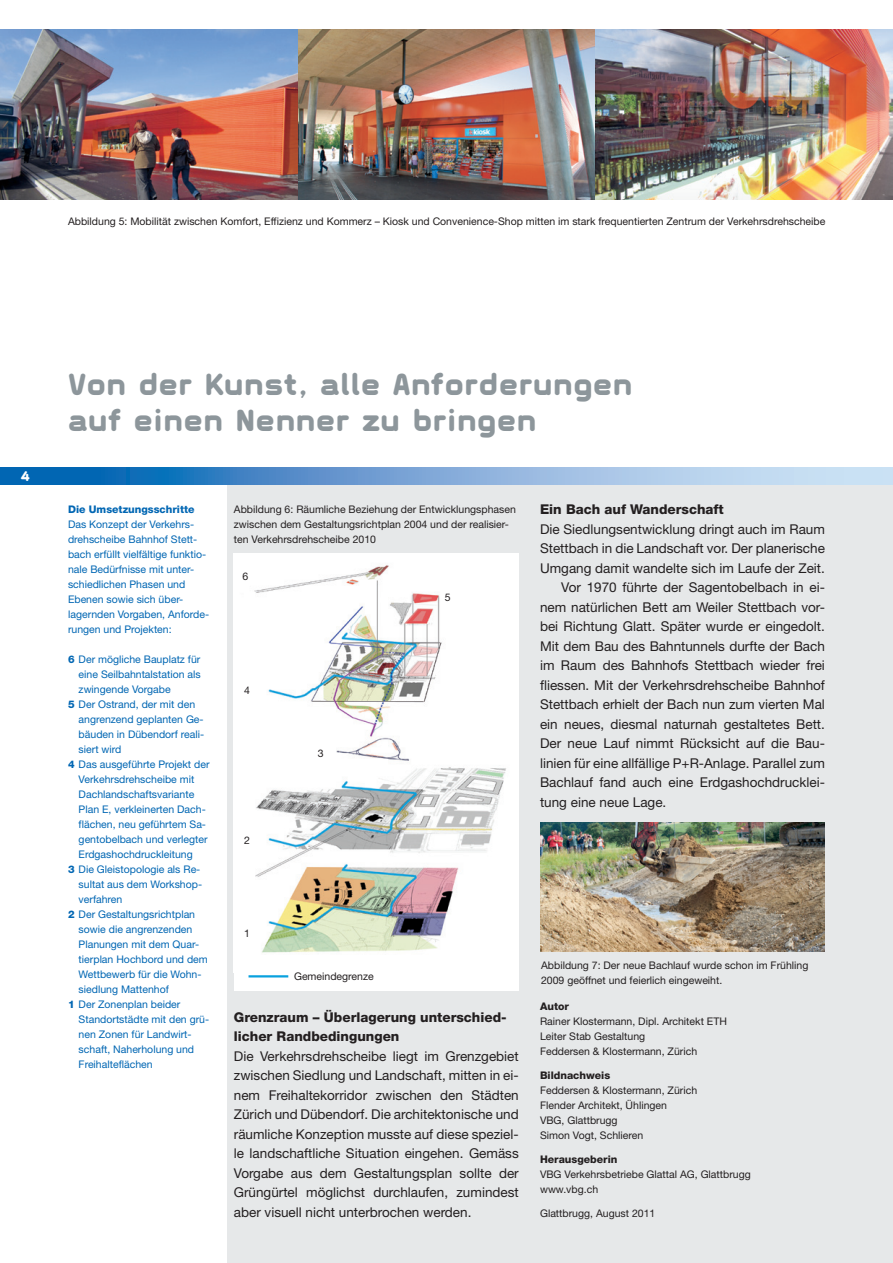
<style>
.page{position:relative;width:893px;height:1263px;background:#fff}
.page>*{position:absolute;margin:0;border:0;box-sizing:border-box;transform-origin:0 0}
.t1{font:900 36px/36px "VBG";color:#8d969b}
.t2{font:900 16.5px "VBG";color:#fff}
.t3{font:13.5px/19.5px "Helvetica Neue";color:#231f20;text-align:justify}
.t4{font:800 13.5px/19.5px "Helvetica Neue";color:#231f20}
.t5{font:10.5px/15px "Helvetica Neue";color:#0166b3}
.t6{font:10.5px/15px "Helvetica Neue";color:#231f20}
.t7{font:800 10.5px "Helvetica Neue";color:#231f20}
.t8{font:800 10.5px "Helvetica Neue";color:#0166b3}
.s1{font-weight:800}
</style>
<div class="page">
<div style="left:227px;top:485px;width:666px;height:778px;background:#e6e8e9"></div>
<svg style="left:0;top:468px;width:893px;height:17px;background:#73a6d6"></svg>
<img style="left:0;top:30px;width:893px;height:170px">
<div style="left:234px;top:553px;width:285px;height:438px;background:#fff"></div>
<img style="left:254px;top:565px;width:252px;height:388px">
<img style="left:540px;top:823px;width:285px;height:128px">
<hr style="left:249px;top:975px;width:39px;height:2px;background:#09a1de">
<p class="t6" style="left:68px;top:214px;width:759px">Abbildung 5: Mobilität zwischen Komfort, Effizienz und Kommerz – Kiosk und Convenience-Shop mitten im stark frequentierten Zentrum der Verkehrsdrehscheibe</p>
<p class="t2" style="left:21px;top:467px;width:11px">4</p>
<h1 class="t1" style="left:68px;top:366px;width:566px">Von der Kunst, alle Anforderungen auf einen Nenner zu bringen</h1>
<p class="t8" style="left:68px;top:503px;width:128px">Die Umsetzungsschritte</p>
<p class="t5" style="left:68px;top:516px;width:143px">Das Konzept der Verkehrs&shy;drehscheibe Bahnhof Stett&shy;bach erfüllt vielfältige funktio&shy;nale Bedürfnisse mit unter&shy;schiedlichen Phasen und<br>Ebenen sowie sich über&shy;lagernden Vorgaben, Anforde&shy;rungen und Projekten:</p>
<p class="t5" style="left:68px;top:651px;width:134px"><span class="s1">6</span> Der mögliche Bauplatz für</p>
<p class="t5" style="left:79px;top:666px;width:124px">eine Seilbahntalstation als</p>
<p class="t5" style="left:79px;top:681px;width:94px">zwingende Vorgabe</p>
<p class="t5" style="left:68px;top:696px;width:129px"><span class="s1">5</span> Der Ostrand, der mit den</p>
<p class="t5" style="left:79px;top:711px;width:127px">angrenzend geplanten Ge-</p>
<p class="t5" style="left:79px;top:726px;width:127px">bäuden in Dübendorf reali-</p>
<p class="t5" style="left:79px;top:741px;width:44px">siert wird</p>
<p class="t5" style="left:68px;top:756px;width:143px"><span class="s1">4</span> Das ausgeführte Projekt der</p>
<p class="t5" style="left:79px;top:771px;width:117px">Verkehrsdrehscheibe mit</p>
<p class="t5" style="left:79px;top:786px;width:117px">Dachlandschaftsvariante</p>
<p class="t5" style="left:79px;top:801px;width:128px">Plan E, verkleinerten Dach-</p>
<p class="t5" style="left:79px;top:816px;width:128px">flächen, neu geführtem Sa-</p>
<p class="t5" style="left:79px;top:831px;width:130px">gentobelbach und verlegter</p>
<p class="t5" style="left:79px;top:846px;width:116px">Erdgashochdruckleitung</p>
<p class="t5" style="left:68px;top:861px;width:134px"><span class="s1">3</span> Die Gleistopologie als Re-</p>
<p class="t5" style="left:79px;top:876px;width:125px">sultat aus dem Workshop-</p>
<p class="t5" style="left:79px;top:891px;width:45px">verfahren</p>
<p class="t5" style="left:68px;top:906px;width:129px"><span class="s1">2</span> Der Gestaltungsrichtplan</p>
<p class="t5" style="left:79px;top:921px;width:115px">sowie die angrenzenden</p>
<p class="t5" style="left:79px;top:936px;width:122px">Planungen mit dem Quar-</p>
<p class="t5" style="left:79px;top:951px;width:131px">tierplan Hochbord und dem</p>
<p class="t5" style="left:79px;top:966px;width:124px">Wettbewerb für die Wohn-</p>
<p class="t5" style="left:79px;top:981px;width:92px">siedlung Mattenhof</p>
<p class="t5" style="left:68px;top:996px;width:114px"><span class="s1">1</span> Der Zonenplan beider</p>
<p class="t5" style="left:79px;top:1011px;width:132px">Standortstädte mit den grü-</p>
<p class="t5" style="left:79px;top:1027px;width:114px">nen Zonen für Landwirt-</p>
<p class="t5" style="left:79px;top:1042px;width:117px">schaft, Naherholung und</p>
<p class="t5" style="left:79px;top:1057px;width:76px">Freihalteflächen</p>
<p class="t6" style="left:234px;top:502px;width:283px">Abbildung 6: Räumliche Beziehung der Entwicklungsphasen zwischen dem Gestaltungsrichtplan 2004 und der realisier&shy;ten Verkehrsdrehscheibe 2010</p>
<p class="t6" style="left:242px;top:569px;width:7px">6</p>
<p class="t6" style="left:244px;top:683px;width:7px">4</p>
<p class="t6" style="left:244px;top:832px;width:7px">2</p>
<p class="t6" style="left:318px;top:745px;width:7px">3</p>
<p class="t6" style="left:445px;top:589px;width:7px">5</p>
<p class="t4" style="left:540px;top:500px;width:185px">Ein Bach auf Wanderschaft</p>
<p class="t3" style="left:540px;top:519px;width:286px">Die Siedlungsentwicklung dringt auch im Raum</p>
<p class="t3" style="left:540px;top:539px;width:286px">Stettbach in die Landschaft vor. Der planerische</p>
<p class="t3" style="left:540px;top:558px;width:286px">Umgang damit wandelte sich im Laufe der Zeit.</p>
<p class="t3" style="left:561px;top:578px;width:265px">Vor 1970 führte der Sagentobelbach in ei-</p>
<p class="t3" style="left:540px;top:597px;width:286px">nem natürlichen Bett am Weiler Stettbach vor-</p>
<p class="t3" style="left:540px;top:617px;width:286px">bei Richtung Glatt. Später wurde er eingedolt.</p>
<p class="t3" style="left:540px;top:636px;width:286px">Mit dem Bau des Bahntunnels durfte der Bach</p>
<p class="t3" style="left:540px;top:656px;width:286px">im Raum des Bahnhofs Stettbach wieder frei</p>
<p class="t3" style="left:540px;top:675px;width:286px">fliessen. Mit der Verkehrsdrehscheibe Bahnhof</p>
<p class="t3" style="left:540px;top:695px;width:286px">Stettbach erhielt der Bach nun zum vierten Mal</p>
<p class="t3" style="left:540px;top:714px;width:286px">ein neues, diesmal naturnah gestaltetes Bett.</p>
<p class="t3" style="left:540px;top:734px;width:285px">Der neue Lauf nimmt Rücksicht auf die Bau-</p>
<p class="t3" style="left:540px;top:753px;width:286px">linien für eine allfällige P+R-Anlage. Parallel zum</p>
<p class="t3" style="left:540px;top:773px;width:286px">Bachlauf fand auch eine Erdgashochdrucklei-</p>
<p class="t3" style="left:540px;top:792px;width:128px">tung eine neue Lage.</p>
<p class="t6" style="left:244px;top:925px;width:7px">1</p>
<p class="t6" style="left:294px;top:968px;width:81px">Gemeindegrenze</p>
<p class="t4" style="left:234px;top:1007px;width:274px">Grenzraum – Überlagerung unterschied&shy;licher Randbedingungen</p>
<p class="t3" style="left:234px;top:1046px;width:286px">Die Verkehrsdrehscheibe liegt im Grenzgebiet zwischen Siedlung und Landschaft, mitten in ei&shy;nem Freihaltekorridor zwischen den Städten Zürich und Dübendorf. Die architektonische und räumliche Konzeption musste auf diese speziel&shy;le landschaftliche Situation eingehen. Gemäss Vorgabe aus dem Gestaltungsplan sollte der Grüngürtel möglichst durchlaufen, zumindest aber visuell nicht unterbrochen werden.</p>
<p class="t6" style="left:541px;top:958px;width:269px">Abbildung 7: Der neue Bachlauf wurde schon im Frühling<br>2009 geöffnet und feierlich eingeweiht.</p>
<p class="t7" style="left:540px;top:1000px;width:30px">Autor</p>
<p class="t6" style="left:540px;top:1013px;width:188px">Rainer Klostermann, Dipl. Architekt ETH<br>Leiter Stab Gestaltung<br>Feddersen &amp; Klostermann, Zürich</p>
<p class="t7" style="left:540px;top:1069px;width:72px">Bildnachweis</p>
<p class="t6" style="left:540px;top:1082px;width:159px">Feddersen &amp; Klostermann, Zürich<br>Flender Architekt, Ühlingen<br>VBG, Glattbrugg<br>Simon Vogt, Schlieren</p>
<p class="t7" style="left:540px;top:1153px;width:79px">Herausgeberin</p>
<p class="t6" style="left:540px;top:1166px;width:212px">VBG Verkehrsbetriebe Glattal AG, Glattbrugg www.vbg.ch</p>
<p class="t6" style="left:540px;top:1205px;width:117px">Glattbrugg, August 2011</p>
</div>
